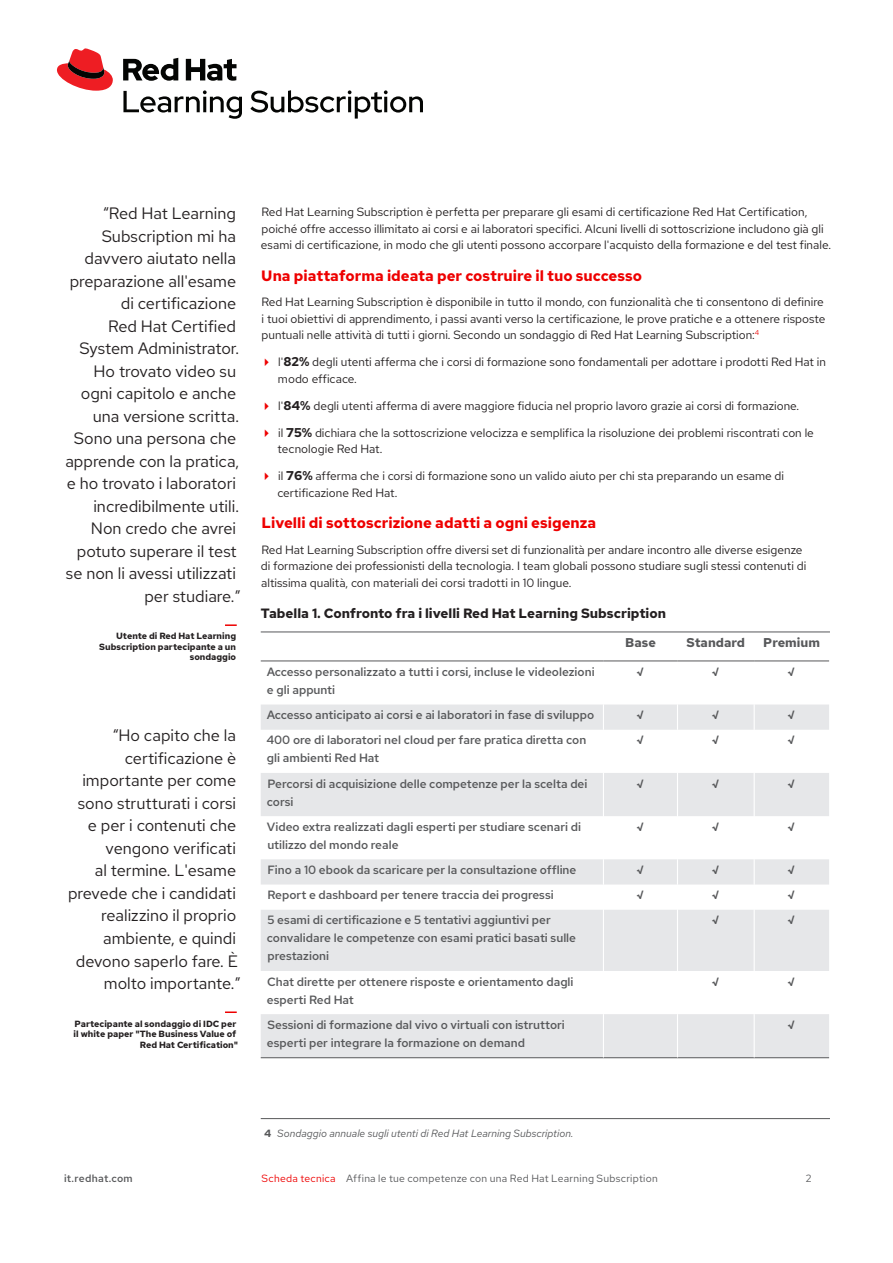
<style>
.page{position:relative;width:893px;height:1263px;background:#fff}
.page>*{position:absolute;margin:0;border:0;box-sizing:border-box;transform-origin:0 0}
.Case_Study_-_Pull_Qu{font:16.5px/22.5px "Red Hat Text";color:#231f20;text-align:right}
.Main_-_Subhead_1{font:700 15px "Red Hat Text";color:#e00}
.Main_-_Table_Name{font:700 13.5px "Red Hat Text";color:#231f20}
.Main_-_Table_Subhead{font:700 12.75px "Red Hat Text";color:#57585a}
.Main_-_Body{font:12px/16.5px "Red Hat Text";color:#231f20}
.Main_-_Table_Body__l{font:500 12px/18px "Red Hat Text";color:#57585a}
.Main_-_Table_Body__l-2{font:700 12px "Overpass Mono";color:#57585a}
.t1{font:10.5px "Red Hat Text";letter-spacing:.025em;color:#57585a}
.Main_-_Footnote{font:italic 10.5px "Red Hat Text";color:#57585a}
.t2{font:500 10.5px "Red Hat Text";letter-spacing:.02em;color:#57585a}
.Case_Study_-_Pull_Qu-2{font:700 9px/10.5px "Red Hat Text";color:#231f20;text-align:right}
.s1{font-family:"Red Hat Display"}
.s2{font-weight:700;font-size:12.75px}
.s3{font-weight:700;font-style:normal}
.s4{color:#e00}
</style>
<div class="page">
<hr style="left:261px;top:632px;width:569px;height:1px;background:#57585a">
<svg style="left:261px;top:704px;width:568px;height:353px;fill:#e6e7e9"></svg>
<hr style="left:261px;top:1057px;width:342px;height:1px;background:#57585a">
<hr style="left:603px;top:1057px;width:74px;height:1px;background:#57585a">
<hr style="left:677px;top:1057px;width:77px;height:1px;background:#57585a">
<hr style="left:754px;top:1057px;width:75px;height:1px;background:#57585a">
<svg style="left:603px;top:704px;width:1px;height:26px"></svg>
<svg style="left:677px;top:704px;width:1px;height:26px"></svg>
<svg style="left:754px;top:704px;width:1px;height:26px"></svg>
<hr style="left:603px;top:730px;width:1px;height:43px;background:#fff">
<hr style="left:677px;top:730px;width:1px;height:43px;background:#fff">
<hr style="left:754px;top:730px;width:1px;height:43px;background:#fff">
<hr style="left:603px;top:773px;width:1px;height:43px;background:#fff">
<hr style="left:677px;top:773px;width:1px;height:43px;background:#fff">
<hr style="left:754px;top:773px;width:1px;height:43px;background:#fff">
<hr style="left:603px;top:816px;width:1px;height:43px;background:#fff">
<hr style="left:677px;top:816px;width:1px;height:43px;background:#fff">
<hr style="left:754px;top:816px;width:1px;height:43px;background:#fff">
<svg style="left:603px;top:859px;width:1px;height:51px"></svg>
<svg style="left:677px;top:859px;width:1px;height:51px"></svg>
<svg style="left:754px;top:859px;width:1px;height:51px"></svg>
<hr style="left:603px;top:910px;width:1px;height:61px;background:#fff">
<hr style="left:677px;top:910px;width:1px;height:61px;background:#fff">
<hr style="left:754px;top:910px;width:1px;height:61px;background:#fff">
<hr style="left:603px;top:971px;width:1px;height:43px;background:#fff">
<hr style="left:677px;top:971px;width:1px;height:43px;background:#fff">
<hr style="left:754px;top:971px;width:1px;height:43px;background:#fff">
<hr style="left:603px;top:1014px;width:1px;height:43px;background:#fff">
<hr style="left:677px;top:1014px;width:1px;height:43px;background:#fff">
<hr style="left:754px;top:1014px;width:1px;height:43px;background:#fff">
<hr style="left:261px;top:660px;width:342px;height:1px;background:#57585a">
<hr style="left:603px;top:660px;width:74px;height:1px;background:#57585a">
<hr style="left:677px;top:660px;width:77px;height:1px;background:#57585a">
<hr style="left:754px;top:660px;width:75px;height:1px;background:#57585a">
<hr style="left:261px;top:1118px;width:569px;height:1px;background:#57585a">
<svg style="left:225px;top:624px;width:12px;height:2px"></svg>
<svg style="left:225px;top:1011px;width:12px;height:2px"></svg>
<svg style="left:123px;top:90px;width:119px;height:29px"></svg>
<svg style="left:250px;top:90px;width:172px;height:29px"></svg>
<svg style="left:57px;top:48px;width:56px;height:43px"></svg>
<svg style="left:123px;top:58px;width:114px;height:23px"></svg>
<p class="Case_Study_-_Pull_Qu" style="left:65px;top:202px;width:176px"><span class="s1">“</span>Red Hat Learning<br>Subscription mi ha davvero aiutato nella preparazione all'esame di certificazione<br>Red Hat Certified<br>System Administrator.<br>Ho trovato video su ogni capitolo e anche una versione scritta.<br>Sono una persona che apprende con la pratica, e ho trovato i laboratori incredibilmente utili.<br>Non credo che avrei potuto superare il test se non li avessi utilizzati per studiare.”</p>
<p class="Case_Study_-_Pull_Qu-2" style="left:99px;top:631px;width:138px">Utente di Red Hat Learning<br>Subscription partecipante a un sondaggio</p>
<p class="Case_Study_-_Pull_Qu" style="left:68px;top:724px;width:174px"><span class="s1">“</span>Ho capito che la certificazione è importante per come sono strutturati i corsi<br>e per i contenuti che vengono verificati<br>al termine. L'esame prevede che i candidati realizzino il proprio ambiente, e quindi devono saperlo fare. È molto importante.”</p>
<p class="Case_Study_-_Pull_Qu-2" style="left:74px;top:1018px;width:166px">Partecipante al sondaggio di IDC per il white paper "The Business Value of<br>Red Hat Certification"</p>
<p class="Main_-_Body" style="left:261px;top:203px;width:572px">Red Hat Learning Subscription è perfetta per preparare gli esami di certificazione Red Hat Certification, poiché offre accesso illimitato ai corsi e ai laboratori specifici. Alcuni livelli di sottoscrizione includono già gli esami di certificazione, in modo che gli utenti possono accorpare l'acquisto della formazione e del test finale.</p>
<p class="Main_-_Subhead_1" style="left:261px;top:265px;width:382px">Una piattaforma ideata per costruire il tuo successo</p>
<p class="Main_-_Body" style="left:261px;top:293px;width:565px">Red Hat Learning Subscription è disponibile in tutto il mondo, con funzionalità che ti consentono di definire i tuoi obiettivi di apprendimento, i passi avanti verso la certificazione, le prove pratiche e a ottenere risposte puntuali nelle attività di tutti i giorni. Secondo un sondaggio di Red Hat Learning Subscription:<sup>4</sup></p>
<p class="Main_-_Body" style="left:278px;top:353px;width:550px">l'<span class="s2">82%</span> degli utenti afferma che i corsi di formazione sono fondamentali per adottare i prodotti Red Hat in modo efficace.</p>
<p class="Main_-_Body" style="left:278px;top:397px;width:522px">l'<span class="s2">84%</span> degli utenti afferma di avere maggiore fiducia nel proprio lavoro grazie ai corsi di formazione.</p>
<p class="Main_-_Body" style="left:278px;top:424px;width:538px">il <span class="s2">75%</span> dichiara che la sottoscrizione velocizza e semplifica la risoluzione dei problemi riscontrati con le tecnologie Red Hat.</p>
<p class="Main_-_Body" style="left:277px;top:467px;width:508px">il <span class="s2">76%</span> afferma che i corsi di formazione sono un valido aiuto per chi sta preparando un esame di certificazione Red Hat.</p>
<p class="Main_-_Subhead_1" style="left:261px;top:513px;width:336px">Livelli di sottoscrizione adatti a ogni esigenza</p>
<p class="Main_-_Body" style="left:261px;top:541px;width:547px">Red Hat Learning Subscription offre diversi set di funzionalità per andare incontro alle diverse esigenze di formazione dei professionisti della tecnologia. I team globali possono studiare sugli stessi contenuti di altissima qualità, con materiali dei corsi tradotti in 10 lingue.</p>
<p class="Main_-_Table_Name" style="left:261px;top:604px;width:407px">Tabella 1. Confronto fra i livelli Red Hat Learning Subscription</p>
<p class="Main_-_Table_Subhead" style="left:625px;top:634px;width:32px">Base</p>
<p class="Main_-_Table_Subhead" style="left:687px;top:634px;width:60px">Standard</p>
<p class="Main_-_Table_Subhead" style="left:763px;top:634px;width:58px">Premium</p>
<p class="Main_-_Table_Body__l" style="left:267px;top:663px;width:329px">Accesso personalizzato a tutti i corsi, incluse le videolezioni e gli appunti</p>
<p class="Main_-_Table_Body__l-2" style="left:636px;top:663px;width:9px">√</p>
<p class="Main_-_Table_Body__l-2" style="left:712px;top:663px;width:9px">√</p>
<p class="Main_-_Table_Body__l-2" style="left:788px;top:663px;width:9px">√</p>
<p class="Main_-_Table_Body__l" style="left:267px;top:706px;width:329px">Accesso anticipato ai corsi e ai laboratori in fase di sviluppo</p>
<p class="Main_-_Table_Body__l-2" style="left:636px;top:706px;width:9px">√</p>
<p class="Main_-_Table_Body__l-2" style="left:712px;top:706px;width:9px">√</p>
<p class="Main_-_Table_Body__l-2" style="left:788px;top:706px;width:9px">√</p>
<p class="Main_-_Table_Body__l" style="left:266px;top:731px;width:321px">400 ore di laboratori nel cloud per fare pratica diretta con gli ambienti Red Hat</p>
<p class="Main_-_Table_Body__l-2" style="left:636px;top:732px;width:9px">√</p>
<p class="Main_-_Table_Body__l-2" style="left:712px;top:732px;width:9px">√</p>
<p class="Main_-_Table_Body__l-2" style="left:788px;top:732px;width:9px">√</p>
<p class="Main_-_Table_Body__l" style="left:267px;top:774px;width:322px">Percorsi di acquisizione delle competenze per la scelta dei corsi</p>
<p class="Main_-_Table_Body__l-2" style="left:636px;top:775px;width:9px">√</p>
<p class="Main_-_Table_Body__l-2" style="left:712px;top:775px;width:9px">√</p>
<p class="Main_-_Table_Body__l-2" style="left:788px;top:775px;width:9px">√</p>
<p class="Main_-_Table_Body__l" style="left:267px;top:817px;width:316px">Video extra realizzati dagli esperti per studiare scenari di utilizzo del mondo reale</p>
<p class="Main_-_Table_Body__l-2" style="left:636px;top:818px;width:9px">√</p>
<p class="Main_-_Table_Body__l-2" style="left:712px;top:818px;width:9px">√</p>
<p class="Main_-_Table_Body__l-2" style="left:788px;top:818px;width:9px">√</p>
<p class="Main_-_Table_Body__l" style="left:268px;top:861px;width:310px">Fino a 10 ebook da scaricare per la consultazione offline</p>
<p class="Main_-_Table_Body__l-2" style="left:636px;top:861px;width:9px">√</p>
<p class="Main_-_Table_Body__l-2" style="left:712px;top:861px;width:9px">√</p>
<p class="Main_-_Table_Body__l-2" style="left:788px;top:861px;width:9px">√</p>
<p class="Main_-_Table_Body__l" style="left:268px;top:886px;width:288px">Report e dashboard per tenere traccia dei progressi</p>
<p class="Main_-_Table_Body__l-2" style="left:636px;top:886px;width:9px">√</p>
<p class="Main_-_Table_Body__l-2" style="left:712px;top:886px;width:9px">√</p>
<p class="Main_-_Table_Body__l-2" style="left:788px;top:886px;width:9px">√</p>
<p class="Main_-_Table_Body__l" style="left:267px;top:911px;width:311px">5 esami di certificazione e 5 tentativi aggiuntivi per convalidare le competenze con esami pratici basati sulle prestazioni</p>
<p class="Main_-_Table_Body__l-2" style="left:712px;top:912px;width:9px">√</p>
<p class="Main_-_Table_Body__l-2" style="left:788px;top:912px;width:9px">√</p>
<p class="Main_-_Table_Body__l" style="left:267px;top:972px;width:308px">Chat dirette per ottenere risposte e orientamento dagli esperti Red Hat</p>
<p class="Main_-_Table_Body__l-2" style="left:712px;top:973px;width:9px">√</p>
<p class="Main_-_Table_Body__l-2" style="left:788px;top:973px;width:9px">√</p>
<p class="Main_-_Table_Body__l" style="left:267px;top:1015px;width:299px">Sessioni di formazione dal vivo o virtuali con istruttori esperti per integrare la formazione on demand</p>
<p class="Main_-_Table_Body__l-2" style="left:788px;top:1016px;width:9px">√</p>
<p class="Main_-_Footnote" style="left:264px;top:1126px;width:311px"><span class="s3">4</span> Sondaggio annuale sugli utenti di Red Hat Learning Subscription.</p>
<p class="t2" style="left:64px;top:1171px;width:70px">it.redhat.com</p>
<p class="t1" style="left:262px;top:1171px;width:398px"><span class="s4">Scheda tecnica</span> Affina le tue competenze con una Red Hat Learning Subscription</p>
<p class="t1" style="left:806px;top:1171px;width:7px">2</p>
</div>
